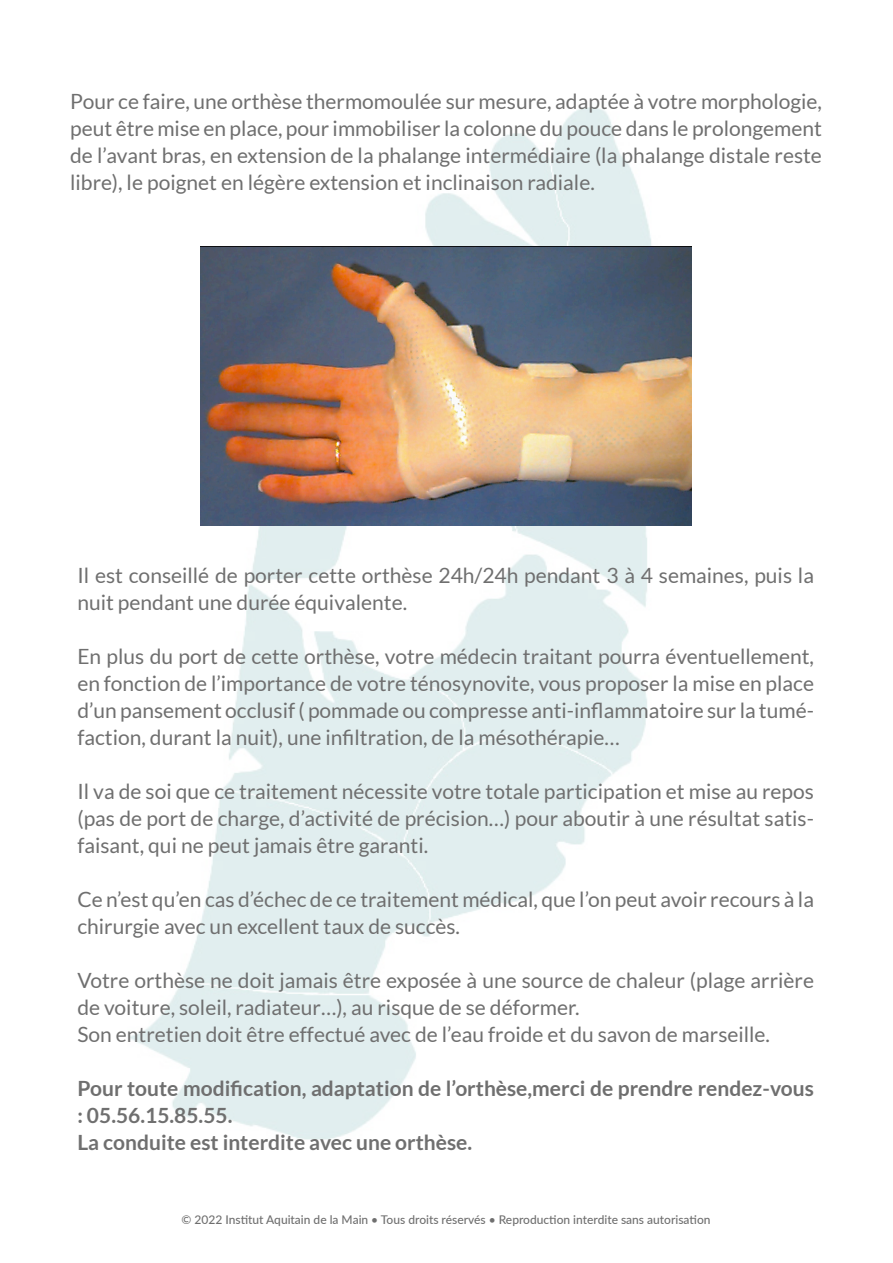
<style>
.page{position:relative;width:893px;height:1263px;background:#fff}
.page>*{position:absolute;margin:0;border:0;box-sizing:border-box;transform-origin:0 0}
.t1{font:21px/27px "Lato";color:#6f6f6f;text-align:justify}
.t2{font:700 21px/27px "Lato";color:#6f6f6f}
.t3{font:500 12px "Lato";color:#6f6f6f}
</style>
<div class="page">
<img style="left:130px;top:107px;width:562px;height:1033px">
<img style="left:200px;top:247px;width:491px;height:278px">
<p class="t1" style="left:70px;top:88px;width:753px">Pour ce faire, une orthèse thermomoulée sur mesure, adaptée à votre morphologie, peut être mise en place, pour immobiliser la colonne du pouce dans le prolongement de l’avant bras, en extension de la phalange intermédiaire (la phalange distale reste libre), le poignet en légère extension et inclinaison radiale.</p>
<p class="t1" style="left:77px;top:562px;width:738px">Il est conseillé de porter cette orthèse 24h/24h pendant 3 à 4 semaines, puis la nuit pendant une durée équivalente.</p>
<p class="t1" style="left:77px;top:643px;width:738px">En plus du port de cette orthèse, votre médecin traitant pourra éventuellement, en fonction de l’importance de votre ténosynovite, vous proposer la mise en place d’un pansement occlusif ( pommade ou compresse anti-inflammatoire sur la tumé&shy;faction, durant la nuit), une infiltration, de la mésothérapie…</p>
<p class="t1" style="left:77px;top:778px;width:738px">Il va de soi que ce traitement nécessite votre totale participation et mise au repos (pas de port de charge, d’activité de précision…) pour aboutir à une résultat satis&shy;faisant, qui ne peut jamais être garanti.</p>
<p class="t1" style="left:77px;top:886px;width:738px">Ce n’est qu’en cas d’échec de ce traitement médical, que l’on peut avoir recours à la chirurgie avec un excellent taux de succès.</p>
<p class="t1" style="left:77px;top:967px;width:738px">Votre orthèse ne doit jamais être exposée à une source de chaleur (plage arrière de voiture, soleil, radiateur…), au risque de se déformer.</p>
<p class="t1" style="left:77px;top:1021px;width:694px">Son entretien doit être effectué avec de l’eau froide et du savon de marseille.</p>
<p class="t2" style="left:77px;top:1075px;width:738px">Pour toute modification, adaptation de l’orthèse,merci de prendre rendez-vous : 05.56.15.85.55.</p>
<p class="t2" style="left:77px;top:1129px;width:396px">La conduite est interdite avec une orthèse.</p>
<p class="t3" style="left:182px;top:1211px;width:530px">© 2022 Institut Aquitain de la Main • Tous droits réservés • Reproduction interdite sans autorisation</p>
</div>
